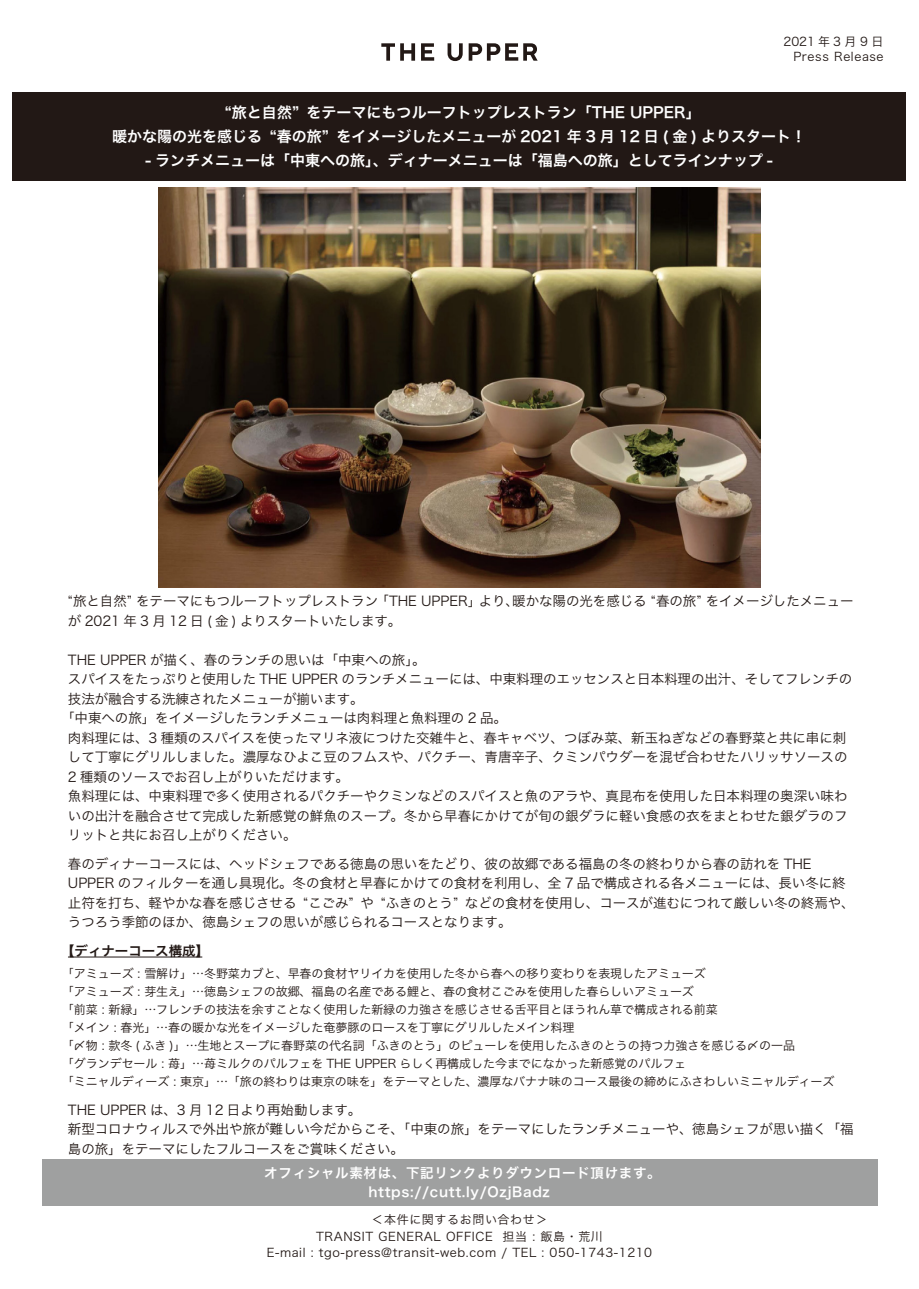
<style>
.page{position:relative;width:919px;height:1289px;background:#fff}
.page>*{position:absolute;margin:0;border:0;box-sizing:border-box;transform-origin:0 0}
.t1{font:15px/24px "Hira Kaku Pro W6";color:#fff;text-align:center}
.t2{font:13.5px/19.5px "Hira Kaku Pro W3";letter-spacing:-.005em;color:#221815}
.t3{font:13.5px/19.5px "Hira Kaku Pro W6";letter-spacing:.05em;color:#fff;text-align:center}
.t4{font:13.5px "Hira Kaku Pro W6";letter-spacing:-.005em;color:#221815}
.t5{font:12px/18px "Hira Kaku Pro W3";letter-spacing:-.005em;color:#221815}
.t6{font:12px/16.5px "Hira Kaku Pro W3";letter-spacing:.05em;color:#221815;text-align:center}
.t7{font:12px "Hira Kaku Pro W3";letter-spacing:.25em;color:#221815}
</style>
<div class="page">
<div style="left:13px;top:92px;width:893px;height:89px;background:#221815"></div>
<div style="left:42px;top:1159px;width:835px;height:46px;background:#9fa0a0"></div>
<hr style="left:68px;top:956px;width:134px;height:1px;background:#221815">
<svg style="left:381px;top:43px;width:34px;height:18px"></svg>
<svg style="left:421px;top:43px;width:13px;height:18px"></svg>
<svg style="left:447px;top:43px;width:15px;height:18px"></svg>
<svg style="left:468px;top:43px;width:69px;height:18px"></svg>
<img style="left:159px;top:187px;width:601px;height:400px">
<p class="t7" style="left:783px;top:31px;width:102px">2021年3月9日</p>
<p class="t6" style="left:793px;top:48px;width:92px">Press Release</p>
<p class="t1" style="left:112px;top:99px;width:695px">“旅と自然” をテーマにもつルーフトップレストラン「THE UPPER」<br>暖かな陽の光を感じる “春の旅” をイメージしたメニューが 2021 年 3 月 12 日 ( 金 ) よりスタート！</p>
<p class="t1" style="left:145px;top:147px;width:629px">- ランチメニューは「中東への旅」、ディナーメニューは「福島への旅」としてラインナップ -</p>
<p class="t2" style="left:68px;top:590px;width:787px">“旅と自然” をテーマにもつルーフトップレストラン「THE UPPER」より、暖かな陽の光を感じる “春の旅” をイメージしたメニューが 2021 年 3 月 12 日 ( 金 ) よりスタートいたします。</p>
<p class="t2" style="left:68px;top:648px;width:359px">THE UPPER が描く、春のランチの思いは「中東への旅」。</p>
<p class="t2" style="left:68px;top:668px;width:785px">スパイスをたっぷりと使用した THE UPPER のランチメニューには、中東料理のエッセンスと日本料理の出汁、そしてフレンチの</p>
<p class="t2" style="left:68px;top:687px;width:297px">技法が融合する洗練されたメニューが揃います。</p>
<p class="t2" style="left:61px;top:707px;width:447px">「中東への旅」をイメージしたランチメニューは肉料理と魚料理の 2 品。</p>
<p class="t2" style="left:68px;top:726px;width:779px">肉料理には、3 種類のスパイスを使ったマリネ液につけた交雑牛と、春キャベツ、つぼみ菜、新玉ねぎなどの春野菜と共に串に刺</p>
<p class="t2" style="left:68px;top:746px;width:781px">して丁寧にグリルしました。濃厚なひよこ豆のフムスや、パクチー、青唐辛子、クミンパウダーを混ぜ合わせたハリッサソースの</p>
<p class="t2" style="left:68px;top:765px;width:282px">2 種類のソースでお召し上がりいただけます。</p>
<p class="t2" style="left:68px;top:785px;width:781px">魚料理には、中東料理で多く使用されるパクチーやクミンなどのスパイスと魚のアラや、真昆布を使用した日本料理の奥深い味わ</p>
<p class="t2" style="left:68px;top:804px;width:781px">いの出汁を融合させて完成した新感覚の鮮魚のスープ。冬から早春にかけてが旬の銀ダラに軽い食感の衣をまとわせた銀ダラのフ</p>
<p class="t2" style="left:68px;top:824px;width:230px">リットと共にお召し上がりください。</p>
<p class="t2" style="left:68px;top:852px;width:788px">春のディナーコースには、ヘッドシェフである徳島の思いをたどり、彼の故郷である福島の冬の終わりから春の訪れを THE UPPER のフィルターを通し具現化。冬の食材と早春にかけての食材を利用し、全 7 品で構成される各メニューには、長い冬に終止符を打ち、軽やかな春を感じさせる “こごみ” や “ふきのとう” などの食材を使用し、コースが進むにつれて厳しい冬の終焉や、うつろう季節のほか、徳島シェフの思いが感じられるコースとなります。</p>
<p class="t4" style="left:61px;top:938px;width:149px">【ディナーコース構成】</p>
<p class="t5" style="left:62px;top:964px;width:773px">「アミューズ : 雪解け」…冬野菜カブと、早春の食材ヤリイカを使用した冬から春への移り変わりを表現したアミューズ<br>「アミューズ : 芽生え」…徳島シェフの故郷、福島の名産である鯉と、春の食材こごみを使用した春らしいアミューズ<br>「前菜 : 新緑」…フレンチの技法を余すことなく使用した新緑の力強さを感じさせる舌平目とほうれん草で構成される前菜<br>「メイン : 春光」…春の暖かな光をイメージした奄夢豚のロースを丁寧にグリルしたメイン料理<br>「〆物 : 款冬 ( ふき )」…生地とスープに春野菜の代名詞「ふきのとう」のピューレを使用したふきのとうの持つ力強さを感じる〆の一品<br>「グランデセール : 苺」…苺ミルクのパルフェを THE UPPER らしく再構成した今までになかった新感覚のパルフェ<br>「ミニャルディーズ : 東京」…「旅の終わりは東京の味を」をテーマとした、濃厚なバナナ味のコース最後の締めにふさわしいミニャルディーズ</p>
<p class="t2" style="left:68px;top:1098px;width:787px">THE UPPER は、3 月 12 日より再始動します。<br>新型コロナウィルスで外出や旅が難しい今だからこそ、「中東の旅」をテーマにしたランチメニューや、徳島シェフが思い描く「福島の旅」をテーマにしたフルコースをご賞味ください。</p>
<p class="t3" style="left:264px;top:1162px;width:398px">オフィシャル素材は、下記リンクよりダウンロード頂けます。https://cutt.ly/OzjBadz</p>
<p class="t6" style="left:267px;top:1210px;width:387px">＜本件に関するお問い合わせ＞<br>TRANSIT GENERAL OFFICE 担当 : 飯島・荒川<br>E-mail : tgo-press@transit-web.com / TEL : 050-1743-1210</p>
</div>
